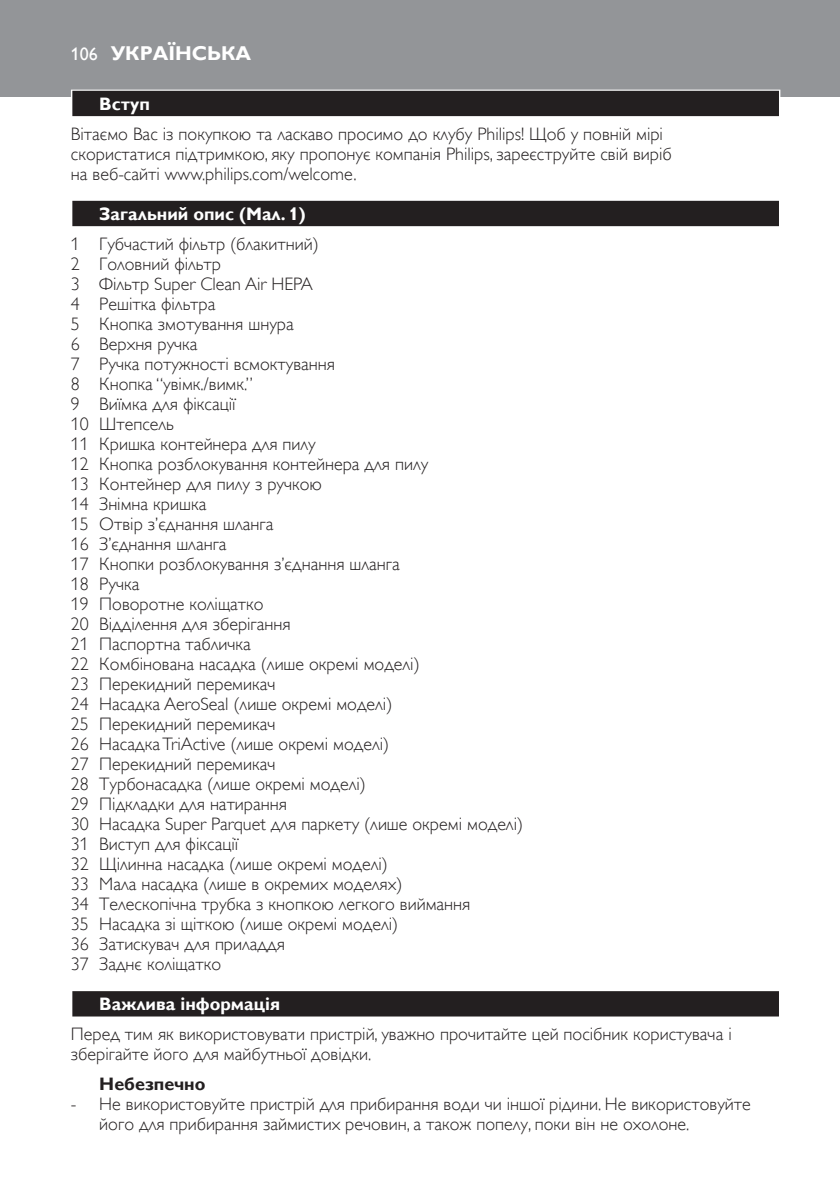
<style>
.page{position:relative;width:840px;height:1191px;background:#fff}
.page>*{position:absolute;margin:0;border:0;box-sizing:border-box;transform-origin:0 0}
.t1{font:700 20px "Gill Sans Alt One WGL";color:#fff}
.t2{font:18px/20px "Gill Sans Alt One WGL Light";color:#231f20}
.t3{font:700 18px "Gill Sans Alt One WGL";color:#fff}
.t4{font:700 18px "Gill Sans Alt One WGL";color:#231f20}
.t5{font:18px "Gill Sans Alt One WGL";color:#fff}
</style>
<div class="page">
<div style="left:0;top:0;width:839px;height:96px;background:#939598"></div>
<div style="left:71px;top:90px;width:709px;height:28px;background:#e4e3e3"></div>
<div style="left:72px;top:91px;width:706px;height:25px;background:#231f20"></div>
<div style="left:71px;top:200px;width:709px;height:28px;background:#d9d9d9"></div>
<div style="left:72px;top:201px;width:706px;height:25px;background:#231f20"></div>
<div style="left:71px;top:990px;width:709px;height:28px;background:#8d8b8b"></div>
<div style="left:72px;top:991px;width:706px;height:25px;background:#231f20"></div>
<p class="t5" style="left:71px;top:42px;width:28px">106</p>
<p class="t1" style="left:111px;top:40px;width:142px">Українська</p>
<p class="t3" style="left:99px;top:92px;width:52px">Вступ</p>
<p class="t2" style="left:71px;top:124px;width:602px">Вітаємо Вас із покупкою та ласкаво просимо до клубу Philips! Щоб у повній мірі скористатися підтримкою, яку пропонує компанія Philips, зареєструйте свій виріб на веб-сайті www.philips.com/welcome.</p>
<p class="t3" style="left:99px;top:202px;width:208px">Загальний опис (Мал. 1)</p>
<p class="t2" style="left:71px;top:234px;width:453px">1 Губчастий фільтр (блакитний)<br>2 Головний фільтр<br>3 Фільтр Super Clean Air HEPA<br>4 Решітка фільтра<br>5 Кнопка змотування шнура<br>6 Верхня ручка<br>7 Ручка потужності всмоктування<br>8 Кнопка “увімк./вимк.”<br>9 Виїмка для фіксації<br>10 Штепсель<br>11 Кришка контейнера для пилу<br>12 Кнопка розблокування контейнера для пилу<br>13 Контейнер для пилу з ручкою<br>14 Знімна кришка<br>15 Отвір з’єднання шланга<br>16 З’єднання шланга<br>17 Кнопки розблокування з’єднання шланга<br>18 Ручка<br>19 Поворотне коліщатко<br>20 Відділення для зберігання<br>21 Паспортна табличка<br>22 Комбінована насадка (лише окремі моделі)<br>23 Перекидний перемикач<br>24 Насадка AeroSeal (лише окремі моделі)<br>25 Перекидний перемикач<br>26 Насадка TriActive (лише окремі моделі)<br>27 Перекидний перемикач<br>28 Турбонасадка (лише окремі моделі)<br>29 Підкладки для натирання<br>30 Насадка Super Parquet для паркету (лише окремі моделі)<br>31 Виступ для фіксації<br>32 Щілинна насадка (лише окремі моделі)<br>33 Мала насадка (лише в окремих моделях)<br>34 Телескопічна трубка з кнопкою легкого виймання<br>35 Насадка зі щіткою (лише окремі моделі)<br>36 Затискувач для приладдя<br>37 Заднє коліщатко</p>
<p class="t3" style="left:99px;top:992px;width:182px">Важлива інформація</p>
<p class="t2" style="left:71px;top:1024px;width:662px">Перед тим як використовувати пристрій, уважно прочитайте цей посібник користувача і зберігайте його для майбутньої довідки.</p>
<p class="t4" style="left:99px;top:1072px;width:108px">Небезпечно</p>
<p class="t2" style="left:99px;top:1094px;width:652px;text-indent:-28px">- Не використовуйте пристрій для прибирання води чи іншої рідини. Не використовуйте його для прибирання займистих речовин, а також попелу, поки він не охолоне.</p>
</div>
